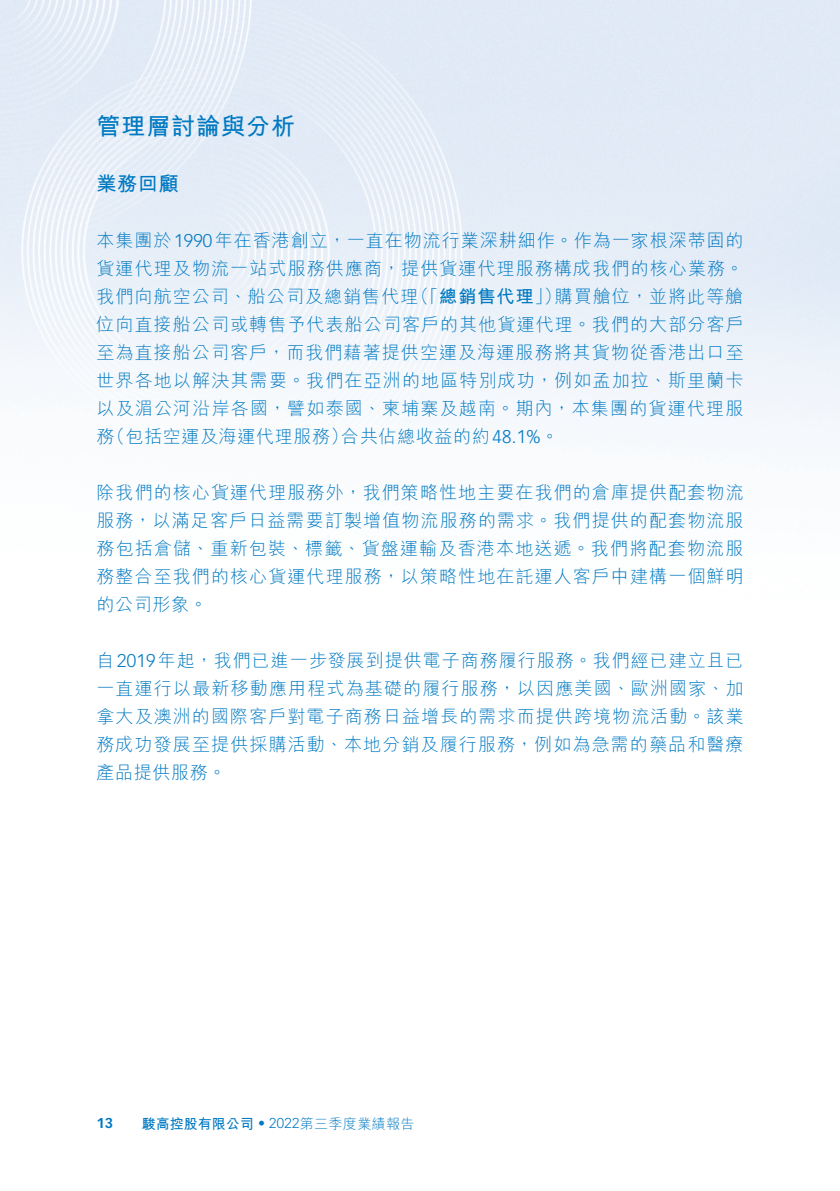
<style>
.page{position:relative;width:840px;height:1191px;background:#fff}
.page>*{position:absolute;margin:0;border:0;box-sizing:border-box;transform-origin:0 0}
._01_H1{font:700 24px "M Hei HK";letter-spacing:.04em;color:#0079c2}
._02_H2{font:700 20px "M Hei HK";color:#0079c2}
._00_txt{font:300 18px/28px "M Hei HK";letter-spacing:.06em;color:#0079c2;text-align:justify}
._00_txt-2{font:300 18px "M Hei HK";letter-spacing:.035em;color:#0079c2}
._00_txt-3{font:700 18px "M Hei HK";letter-spacing:.06em;color:#0079c2}
.t1{font:700 14px "M Hei HK";color:#0079c2}
.t2{font:700 14px "Vectora LT Std";color:#0079c2}
.s1{font-family:"Vectora LT Std"}
.s2{font-weight:300}
.s3{font-family:"Frutiger LT Std";font-weight:300}
.s4{font-family:"Vectora LT Std";font-weight:300}
</style>
<div class="page">
<img style="left:0;top:0;width:839px;height:446px">
<p class="_01_H1" style="left:96px;top:109px;width:200px">管理層討論與分析</p>
<p class="_02_H2" style="left:96px;top:169px;width:84px">業務回顧</p>
<p class="_00_txt" style="left:96px;top:226px;width:648px;text-align:right">本集團於<span class="s1">1990</span>年在香港創立，一直在物流行業深耕細作。作為一家根深蒂固的貨運代理及物流一站式服務供應商，提供貨運代理服務構成我們的核心業務。購買艙位，並將此等艙</p>
<p class="_00_txt" style="left:96px;top:282px;width:323px">我們向航空公司、船公司及總銷售代理</p>
<p class="_00_txt" style="left:96px;top:310px;width:648px">位向直接船公司或轉售予代表船公司客戶的其他貨運代理。我們的大部分客戶</p>
<p class="_00_txt" style="left:96px;top:338px;width:648px">至為直接船公司客戶，而我們藉著提供空運及海運服務將其貨物從香港出口至</p>
<p class="_00_txt" style="left:96px;top:366px;width:648px">世界各地以解決其需要。我們在亞洲的地區特別成功，例如孟加拉、斯里蘭卡</p>
<p class="_00_txt" style="left:96px;top:394px;width:648px">以及湄公河沿岸各國，譬如泰國、柬埔寨及越南。期內，本集團的貨運代理服</p>
<p class="_00_txt-2" style="left:341px;top:427px;width:219px">合共佔總收益的約<span class="s1">48.1%</span>。</p>
<p class="_00_txt-3" style="left:411px;top:283px;width:152px"><span class="s2">（「</span>總銷售代理<span class="s2">」）</span></p>
<p class="_00_txt-2" style="left:96px;top:427px;width:253px">（務 包括空運及海運代理服務）</p>
<p class="_00_txt" style="left:96px;top:478px;width:648px">除我們的核心貨運代理服務外，我們策略性地主要在我們的倉庫提供配套物流服務，以滿足客戶日益需要訂製增值物流服務的需求。我們提供的配套物流服務包括倉儲、重新包裝、標籤、貨盤運輸及香港本地送遞。我們將配套物流服務整合至我們的核心貨運代理服務，以策略性地在託運人客戶中建構一個鮮明的公司形象。</p>
<p class="_00_txt" style="left:96px;top:646px;width:648px">自<span class="s1">2019</span>年起，我們已進一步發展到提供電子商務履行服務。我們經已建立且已一直運行以最新移動應用程式為基礎的履行服務，以因應美國、歐洲國家、加拿大及澳洲的國際客戶對電子商務日益增長的需求而提供跨境物流活動。該業務成功發展至提供採購活動、本地分銷及履行服務，例如為急需的藥品和醫療產品提供服務。</p>
<p class="t2" style="left:96px;top:1114px;width:18px">13</p>
<p class="t1" style="left:142px;top:1113px;width:274px">駿高控股有限公司 <span class="s3">•</span> <span class="s4">2022</span><span class="s2">第三季度業績報告</span></p>
</div>
